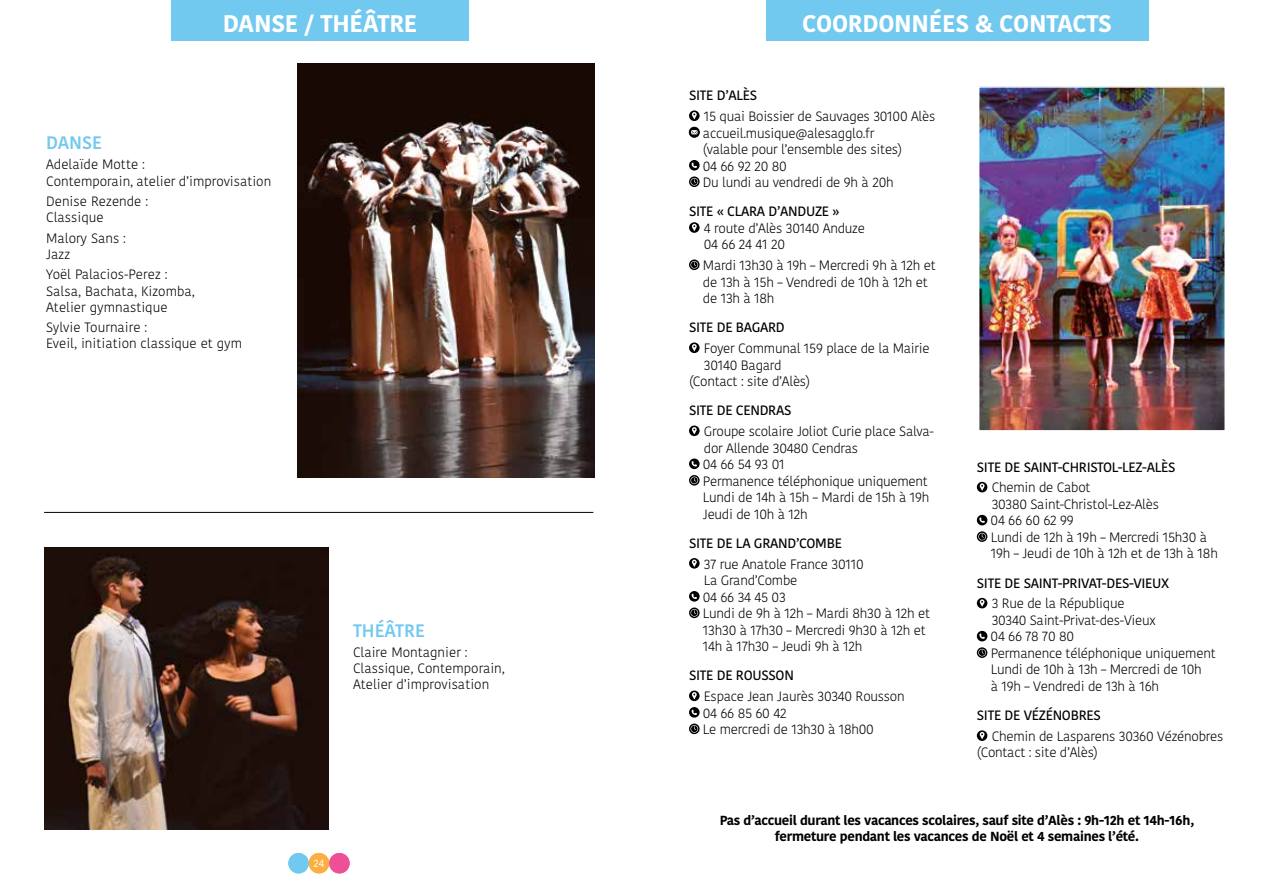
<style>
.page{position:relative;width:1276px;height:893px;background:#fff}
.page>*{position:absolute;margin:0;border:0;box-sizing:border-box;transform-origin:0 0}
.t1{font:700 24px "Kohinoor Bangla";letter-spacing:-.01em;color:#fff}
.t2{font:600 18px "Kohinoor Bangla";color:#71c9ef}
.t3{font:300 13.5px/16.5px "Kohinoor Bangla";letter-spacing:-.02em;color:#000}
.t4{font:300 13.5px/16.2px "Kohinoor Bangla";color:#000}
.t5{font:500 13.5px "Kohinoor Bangla";letter-spacing:-.02em;color:#000}
.t6{font:700 13.2px/16.5px "Kohinoor Bangla";letter-spacing:-.02em;color:#000;text-align:center}
.t7{font:10.5px "Kohinoor Bangla";color:#fff}
</style>
<div class="page">
<div style="left:171px;top:0;width:298px;height:40px;background:#71c9ef"></div>
<img style="left:45px;top:547px;width:284px;height:282px">
<img style="left:298px;top:64px;width:296px;height:413px">
<hr style="left:44px;top:512px;width:549px;height:1px;background:#000">
<div style="left:765px;top:0;width:383px;height:40px;background:#71c9ef"></div>
<svg style="left:689px;top:110px;width:10px;height:11px"></svg>
<svg style="left:692px;top:112px;width:5px;height:7px"></svg>
<svg style="left:689px;top:127px;width:10px;height:10px"></svg>
<div style="left:689px;top:127px;width:10px;height:11px;border:1px solid #000;border-radius:50%"></div>
<svg style="left:691px;top:130px;width:6px;height:4px"></svg>
<div style="left:689px;top:160px;width:10px;height:11px;border:2px solid #000;border-radius:50%"></div>
<svg style="left:691px;top:163px;width:6px;height:5px"></svg>
<svg style="left:689px;top:176px;width:10px;height:11px"></svg>
<svg style="left:690px;top:178px;width:8px;height:8px"></svg>
<svg style="left:689px;top:222px;width:10px;height:11px"></svg>
<svg style="left:692px;top:224px;width:5px;height:7px"></svg>
<svg style="left:689px;top:259px;width:10px;height:11px"></svg>
<svg style="left:690px;top:261px;width:8px;height:8px"></svg>
<svg style="left:689px;top:342px;width:10px;height:11px"></svg>
<svg style="left:692px;top:344px;width:5px;height:7px"></svg>
<svg style="left:689px;top:425px;width:10px;height:11px"></svg>
<svg style="left:692px;top:427px;width:5px;height:7px"></svg>
<div style="left:689px;top:458px;width:10px;height:11px;border:2px solid #000;border-radius:50%"></div>
<svg style="left:691px;top:461px;width:6px;height:5px"></svg>
<svg style="left:689px;top:475px;width:10px;height:11px"></svg>
<svg style="left:690px;top:476px;width:8px;height:8px"></svg>
<svg style="left:689px;top:558px;width:10px;height:11px"></svg>
<svg style="left:692px;top:560px;width:5px;height:7px"></svg>
<div style="left:689px;top:591px;width:10px;height:11px;border:2px solid #000;border-radius:50%"></div>
<svg style="left:691px;top:594px;width:6px;height:5px"></svg>
<svg style="left:689px;top:607px;width:10px;height:11px"></svg>
<svg style="left:690px;top:609px;width:8px;height:8px"></svg>
<svg style="left:689px;top:691px;width:10px;height:10px"></svg>
<svg style="left:692px;top:692px;width:5px;height:8px"></svg>
<div style="left:689px;top:707px;width:10px;height:11px;border:2px solid #000;border-radius:50%"></div>
<svg style="left:691px;top:710px;width:6px;height:5px"></svg>
<svg style="left:689px;top:724px;width:10px;height:10px"></svg>
<svg style="left:690px;top:725px;width:8px;height:8px"></svg>
<svg style="left:977px;top:482px;width:10px;height:10px"></svg>
<svg style="left:979px;top:483px;width:5px;height:8px"></svg>
<div style="left:977px;top:515px;width:10px;height:10px;border:2px solid #000;border-radius:50%"></div>
<svg style="left:979px;top:517px;width:6px;height:6px"></svg>
<svg style="left:977px;top:531px;width:10px;height:11px"></svg>
<svg style="left:978px;top:533px;width:8px;height:7px"></svg>
<svg style="left:977px;top:598px;width:10px;height:10px"></svg>
<svg style="left:979px;top:599px;width:5px;height:8px"></svg>
<div style="left:977px;top:631px;width:10px;height:10px;border:2px solid #000;border-radius:50%"></div>
<svg style="left:979px;top:633px;width:6px;height:6px"></svg>
<svg style="left:977px;top:647px;width:10px;height:11px"></svg>
<svg style="left:978px;top:649px;width:8px;height:7px"></svg>
<svg style="left:977px;top:730px;width:10px;height:11px"></svg>
<svg style="left:979px;top:732px;width:5px;height:7px"></svg>
<img style="left:981px;top:89px;width:242px;height:340px">
<div style="left:978px;top:86px;width:248px;height:346px;border:2px solid #fff"></div>
<div style="left:288px;top:853px;width:21px;height:20px;background:#71c9ef;border-radius:50%"></div>
<div style="left:309px;top:853px;width:20px;height:20px;background:#fcae3f;border-radius:50%"></div>
<div style="left:329px;top:853px;width:21px;height:20px;background:#ee5098;border-radius:50%"></div>
<h1 class="t1" style="left:223px;top:2px;width:196px">DANSE / THÉÂTRE</h1>
<h2 class="t2" style="left:46px;top:128px;width:57px">DANSE</h2>
<p class="t4" style="left:46px;top:156px;width:227px">Adelaïde Motte :<br>Contemporain, atelier d’improvisation</p>
<p class="t4" style="left:46px;top:193px;width:103px">Denise Rezende :<br>Classique</p>
<p class="t4" style="left:46px;top:230px;width:81px">Malory Sans :<br>Jazz</p>
<p class="t4" style="left:46px;top:266px;width:150px">Yoël Palacios-Perez :<br>Salsa, Bachata, Kizomba,<br>Atelier gymnastique</p>
<p class="t4" style="left:46px;top:319px;width:197px">Sylvie Tournaire :<br>Eveil, initiation classique et gym</p>
<h2 class="t2" style="left:353px;top:615px;width:73px">THÉÂTRE</h2>
<p class="t4" style="left:353px;top:644px;width:153px">Claire Montagnier :<br>Classique, Contemporain,<br>Atelier d’improvisation</p>
<p class="t7" style="left:314px;top:855px;width:12px">24</p>
<p class="t7" style="left:318px;top:855px;width:7px">6</p>
<h1 class="t1" style="left:802px;top:2px;width:311px">COORDONNÉES &amp; CONTACTS</h1>
<p class="t5" style="left:689px;top:85px;width:70px">SITE D’ALÈS</p>
<p class="t3" style="left:703px;top:108px;width:234px">15 quai Boissier de Sauvages 30100 Alès accueil.musique@alesagglo.fr<br>(valable pour l’ensemble des sites)<br>04 66 92 20 80<br>Du lundi au vendredi de 9h à 20h</p>
<p class="t5" style="left:689px;top:201px;width:152px">SITE « CLARA D’ANDUZE »</p>
<p class="t3" style="left:704px;top:220px;width:163px">4 route d’Alès 30140 Anduze<br>04 66 24 41 20</p>
<p class="t3" style="left:703px;top:257px;width:234px">Mardi 13h30 à 19h – Mercredi 9h à 12h et de 13h à 15h – Vendredi de 10h à 12h et de 13h à 18h</p>
<p class="t5" style="left:689px;top:317px;width:97px">SITE DE BAGARD</p>
<p class="t3" style="left:704px;top:340px;width:227px">Foyer Communal 159 place de la Mairie</p>
<p class="t3" style="left:704px;top:356px;width:79px">30140 Bagard</p>
<p class="t3" style="left:689px;top:373px;width:123px">(Contact : site d’Alès)</p>
<p class="t5" style="left:689px;top:400px;width:104px">SITE DE CENDRAS</p>
<p class="t3" style="left:703px;top:423px;width:233px">Groupe scolaire Joliot Curie place Salva&shy;dor Allende 30480 Cendras<br>04 66 54 93 01<br>Permanence téléphonique uniquement<br>Lundi de 14h à 15h – Mardi de 15h à 19h<br>Jeudi de 10h à 12h</p>
<p class="t5" style="left:689px;top:532px;width:154px">SITE DE LA GRAND’COMBE</p>
<p class="t3" style="left:703px;top:555px;width:229px">37 rue Anatole France 30110<br>La Grand’Combe<br>04 66 34 45 03<br>Lundi de 9h à 12h – Mardi 8h30 à 12h et<br>13h30 à 17h30 – Mercredi 9h30 à 12h et<br>14h à 17h30 – Jeudi 9h à 12h</p>
<p class="t5" style="left:689px;top:665px;width:106px">SITE DE ROUSSON</p>
<p class="t3" style="left:703px;top:688px;width:203px">Espace Jean Jaurès 30340 Rousson<br>04 66 85 60 42<br>Le mercredi de 13h30 à 18h00</p>
<p class="t5" style="left:977px;top:456px;width:200px">SITE DE SAINT-CHRISTOL-LEZ-ALÈS</p>
<p class="t3" style="left:990px;top:479px;width:229px">Chemin de Cabot<br>30380 Saint-Christol-Lez-Alès<br>04 66 60 62 99<br>Lundi de 12h à 19h – Mercredi 15h30 à<br>19h – Jeudi de 10h à 12h et de 13h à 18h</p>
<p class="t5" style="left:977px;top:572px;width:194px">SITE DE SAINT-PRIVAT-DES-VIEUX</p>
<p class="t3" style="left:990px;top:595px;width:227px">3 Rue de la République<br>30340 Saint-Privat-des-Vieux<br>04 66 78 70 80<br>Permanence téléphonique uniquement<br>Lundi de 10h à 13h – Mercredi de 10h<br>à 19h – Vendredi de 13h à 16h</p>
<p class="t5" style="left:977px;top:705px;width:125px">SITE DE VÉZÉNOBRES</p>
<p class="t3" style="left:977px;top:728px;width:248px;text-indent:15px">Chemin de Lasparens 30360 Vézénobres (Contact : site d’Alès)</p>
<p class="t6" style="left:720px;top:811px;width:476px">Pas d’accueil durant les vacances scolaires, sauf site d’Alès : 9h-12h et 14h-16h, fermeture pendant les vacances de Noël et 4 semaines l’été.</p>
</div>
